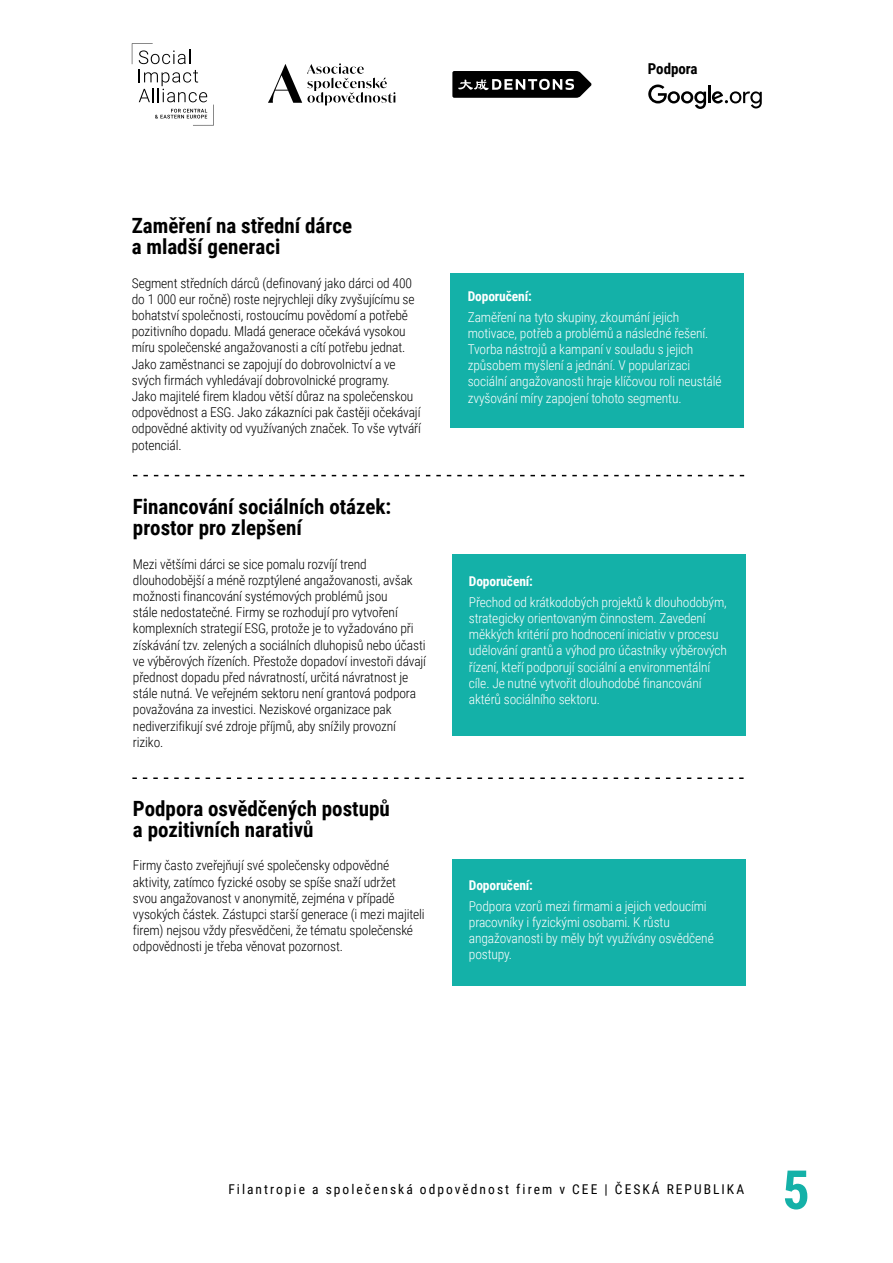
<style>
.page{position:relative;width:893px;height:1263px;background:#fff}
.page>*{position:absolute;margin:0;border:0;box-sizing:border-box;transform-origin:0 0}
.t1{font:700 54px "Roboto Condensed";color:#14b1a8}
.t2{font:700 21px/21px "Roboto Condensed";color:#000}
.t3{font:700 15px "Roboto Condensed";letter-spacing:-.005em;color:#000}
.t4{font:300 13.5px/16.2px "Roboto Condensed";letter-spacing:-.01em;color:#000}
.t5{font:300 13.5px/16.2px "Roboto Condensed";letter-spacing:-.01em;color:#fff}
.t6{font:13.5px "Roboto Condensed";letter-spacing:.15em;color:#000}
.t7{font:700 13.5px "Roboto Condensed";letter-spacing:-.01em;color:#fff}
</style>
<div class="page">
<div style="left:451px;top:273px;width:293px;height:154px;background:#14b1a8"></div>
<div style="left:452px;top:554px;width:293px;height:182px;background:#14b1a8"></div>
<div style="left:452px;top:860px;width:293px;height:126px;background:#14b1a8"></div>
<svg style="left:133px;top:475px;width:611px;height:1px"></svg>
<svg style="left:132px;top:777px;width:612px;height:2px"></svg>
<svg style="left:452px;top:71px;width:140px;height:27px;background:#323232"></svg>
<svg style="left:648px;top:85px;width:58px;height:24px"></svg>
<hr style="left:708px;top:85px;width:3px;height:18px;background:#000">
<svg style="left:712px;top:91px;width:50px;height:17px"></svg>
<svg style="left:132px;top:43px;width:82px;height:82px"></svg>
<svg style="left:268px;top:63px;width:127px;height:42px"></svg>
<p class="t3" style="left:648px;top:58px;width:51px">Podpora</p>
<h2 class="t2" style="left:132px;top:215px;width:222px">Zaměření na střední dárce a mladší generaci</h2>
<p class="t4" style="left:132px;top:274px;width:291px">Segment středních dárců (definovaný jako dárci od 400 do 1 000 eur ročně) roste nejrychleji díky zvyšujícímu se bohatství společnosti, rostoucímu povědomí a potřebě pozitivního dopadu. Mladá generace očekává vysokou míru společenské angažovanosti a cítí potřebu jednat.<br>Jako zaměstnanci se zapojují do dobrovolnictví a ve svých firmách vyhledávají dobrovolnické programy.<br>Jako majitelé firem kladou větší důraz na společenskou odpovědnost a ESG. Jako zákazníci pak častěji očekávají odpovědné aktivity od využívaných značek. To vše vytváří potenciál.</p>
<h2 class="t2" style="left:133px;top:496px;width:260px">Financování sociálních otázek: prostor pro zlepšení</h2>
<p class="t4" style="left:133px;top:555px;width:295px">Mezi většími dárci se sice pomalu rozvíjí trend dlouhodobější a méně rozptýlené angažovanosti, avšak možnosti financování systémových problémů jsou<br>stále nedostatečné. Firmy se rozhodují pro vytvoření komplexních strategií ESG, protože je to vyžadováno při získávání tzv. zelených a sociálních dluhopisů nebo účasti ve výběrových řízeních. Přestože dopadoví investoři dávají přednost dopadu před návratností, určitá návratnost je stále nutná. Ve veřejném sektoru není grantová podpora považována za investici. Neziskové organizace pak nediverzifikují své zdroje příjmů, aby snížily provozní riziko.</p>
<h2 class="t2" style="left:133px;top:797px;width:258px">Podpora osvědčených postupů a pozitivních narativů</h2>
<p class="t4" style="left:133px;top:857px;width:293px">Firmy často zveřejňují své společensky odpovědné aktivity, zatímco fyzické osoby se spíše snaží udržet<br>svou angažovanost v anonymitě, zejména v případě vysokých částek. Zástupci starší generace (i mezi majiteli firem) nejsou vždy přesvědčeni, že tématu společenské odpovědnosti je třeba věnovat pozornost.</p>
<p class="t7" style="left:468px;top:287px;width:66px">Doporučení:</p>
<p class="t5" style="left:468px;top:308px;width:255px">Zaměření na tyto skupiny, zkoumání jejich motivace, potřeb a problémů a následné řešení.<br>Tvorba nástrojů a kampaní v souladu s jejich způsobem myšlení a jednání. V popularizaci sociální angažovanosti hraje klíčovou roli neustálé zvyšování míry zapojení tohoto segmentu.</p>
<p class="t7" style="left:469px;top:572px;width:66px">Doporučení:</p>
<p class="t5" style="left:469px;top:593px;width:260px">Přechod od krátkodobých projektů k dlouhodobým, strategicky orientovaným činnostem. Zavedení měkkých kritérií pro hodnocení iniciativ v procesu udělování grantů a výhod pro účastníky výběrových řízení, kteří podporují sociální a environmentální cíle. Je nutné vytvořit dlouhodobé financování aktérů sociálního sektoru.</p>
<p class="t7" style="left:469px;top:876px;width:66px">Doporučení:</p>
<p class="t5" style="left:469px;top:897px;width:246px">Podpora vzorů mezi firmami a jejich vedoucími pracovníky i fyzickými osobami. K růstu angažovanosti by měly být využívány osvědčené postupy.</p>
<p class="t6" style="left:228px;top:1179px;width:517px">Filantropie a společenská odpovědnost firem v CEE | ČESKÁ REPUBLIKA</p>
<h1 class="t1" style="left:782px;top:1152px;width:29px">5</h1>
</div>
